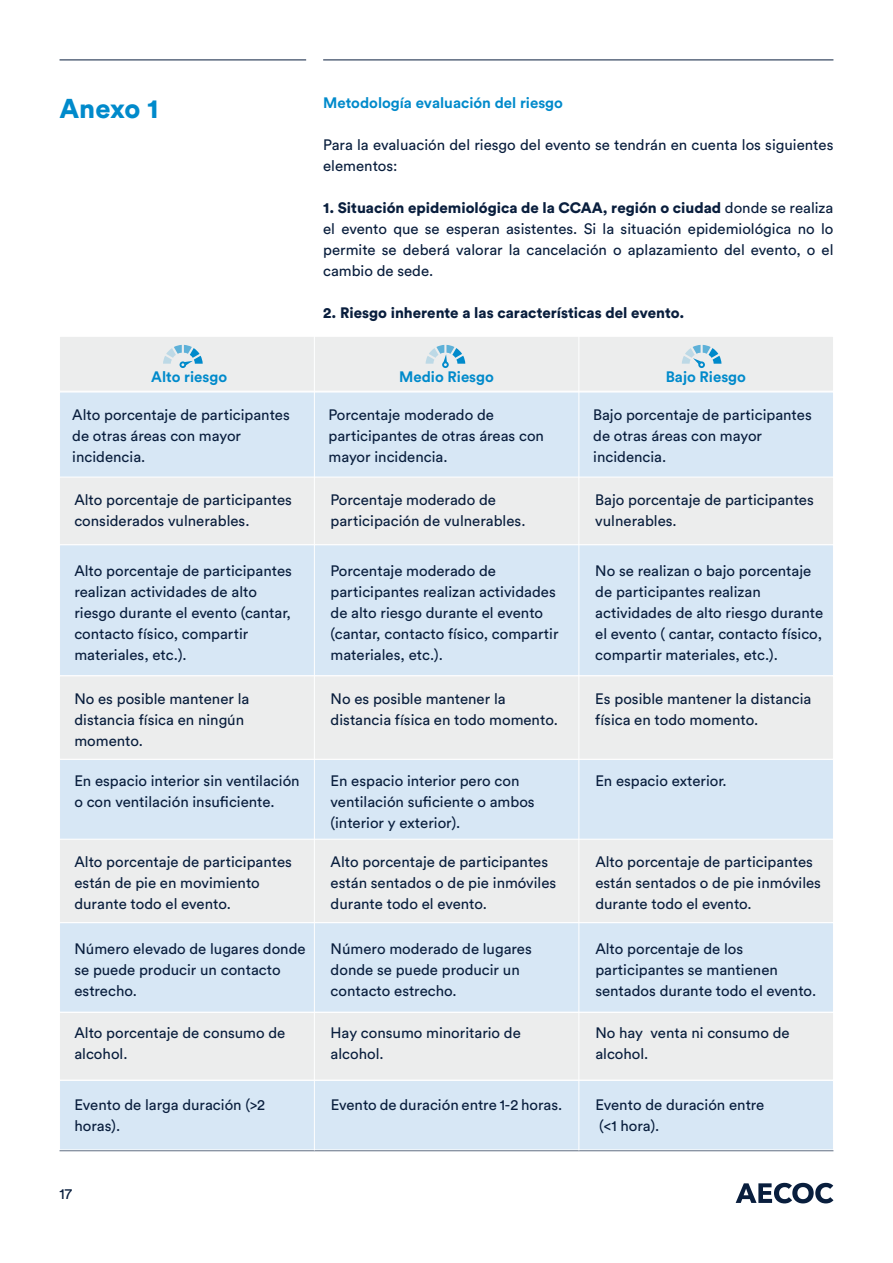
<style>
.page{position:relative;width:893px;height:1263px;background:#fff}
.page>*{position:absolute;margin:0;border:0;box-sizing:border-box;transform-origin:0 0}
.t1{font:900 27px "Circular Std";letter-spacing:-.005em;color:#008acb}
.t2{font:15px/21px "Circular Std";color:#091e3d}
.t3{font:700 15px "Circular Std";color:#008acb}
.t4{font:900 15px "Circular Std";color:#091e3d}
.s1{font-weight:900}
</style>
<div class="page">
<hr style="left:60px;top:60px;width:246px;height:1px;background:#091e3d">
<hr style="left:323px;top:60px;width:510px;height:1px;background:#091e3d">
<hr style="left:60px;top:1150px;width:773px;height:1px;background:#091e3d">
<svg style="left:736px;top:1183px;width:97px;height:20px"></svg>
<div style="left:59px;top:392px;width:775px;height:86px;background:#d7e7f5;border:1px solid #fff"></div>
<div style="left:59px;top:544px;width:775px;height:132px;background:#d7e7f5;border:1px solid #fff"></div>
<div style="left:59px;top:759px;width:775px;height:81px;background:#d7e7f5;border:1px solid #fff"></div>
<div style="left:59px;top:922px;width:775px;height:90px;background:#d7e7f5;border:1px solid #fff"></div>
<div style="left:59px;top:1080px;width:775px;height:70px;background:#d7e7f5;border:1px solid #fff"></div>
<div style="left:59px;top:477px;width:775px;height:68px;background:#eceded;border:1px solid #fff"></div>
<div style="left:59px;top:336px;width:775px;height:56px;background:#eceded;border:1px solid #fff"></div>
<div style="left:59px;top:675px;width:775px;height:85px;background:#eceded;border:1px solid #fff"></div>
<div style="left:59px;top:839px;width:775px;height:84px;background:#eceded;border:1px solid #fff"></div>
<div style="left:59px;top:1012px;width:775px;height:68px;background:#eceded;border:1px solid #fff"></div>
<hr style="left:314px;top:336px;width:1px;height:814px;background:#fff">
<hr style="left:578px;top:336px;width:1px;height:814px;background:#fff">
<svg style="left:426px;top:345px;width:39px;height:23px"></svg>
<svg style="left:682px;top:345px;width:39px;height:23px"></svg>
<svg style="left:163px;top:345px;width:40px;height:23px"></svg>
<h1 class="t1" style="left:60px;top:90px;width:100px">Anexo 1</h1>
<p class="t3" style="left:323px;top:93px;width:241px">Metodología evaluación del riesgo</p>
<p class="t2" style="left:323px;top:134px;width:512px">Para la evaluación del riesgo del evento se tendrán en cuenta los siguientes elementos:</p>
<p class="t2" style="left:323px;top:197px;width:512px;text-align:justify"><span class="s1">1. Situación epidemiológica de la CCAA, región o ciudad</span> donde se realiza el evento que se esperan asistentes. Si la situación epidemiológica no lo permite se deberá valorar la cancelación o aplazamiento del evento, o el cambio de sede.</p>
<p class="t4" style="left:323px;top:303px;width:363px">2. Riesgo inherente a las características del evento.</p>
<p class="t3" style="left:151px;top:367px;width:77px">Alto riesgo</p>
<p class="t3" style="left:399px;top:367px;width:96px">Medio Riesgo</p>
<p class="t3" style="left:666px;top:367px;width:82px">Bajo Riesgo</p>
<p class="t2" style="left:72px;top:404px;width:219px">Alto porcentaje de participantes de otras áreas con mayor incidencia.</p>
<p class="t2" style="left:328px;top:404px;width:217px">Porcentaje moderado de participantes de otras áreas con mayor incidencia.</p>
<p class="t2" style="left:593px;top:404px;width:220px">Bajo porcentaje de participantes de otras áreas con mayor incidencia.</p>
<p class="t2" style="left:74px;top:489px;width:219px">Alto porcentaje de participantes considerados vulnerables.</p>
<p class="t2" style="left:331px;top:489px;width:196px">Porcentaje moderado de participación de vulnerables.</p>
<p class="t2" style="left:595px;top:489px;width:220px">Bajo porcentaje de participantes vulnerables.</p>
<p class="t2" style="left:74px;top:560px;width:219px">Alto porcentaje de participantes realizan actividades de alto riesgo durante el evento (cantar, contacto físico, compartir materiales, etc.).</p>
<p class="t2" style="left:331px;top:560px;width:229px">Porcentaje moderado de participantes realizan actividades de alto riesgo durante el evento (cantar, contacto físico, compartir materiales, etc.).</p>
<p class="t2" style="left:595px;top:560px;width:229px">No se realizan o bajo porcentaje de participantes realizan actividades de alto riesgo durante el evento ( cantar, contacto físico, compartir materiales, etc.).</p>
<p class="t2" style="left:74px;top:688px;width:177px">No es posible mantener la distancia física en ningún momento.</p>
<p class="t2" style="left:331px;top:688px;width:229px">No es posible mantener la distancia física en todo momento.</p>
<p class="t2" style="left:595px;top:688px;width:218px">Es posible mantener la distancia física en todo momento.</p>
<p class="t2" style="left:74px;top:770px;width:227px">En espacio interior sin ventilación o con ventilación insuficiente.</p>
<p class="t2" style="left:331px;top:770px;width:206px">En espacio interior pero con ventilación suficiente o ambos (interior y exterior).</p>
<p class="t2" style="left:595px;top:770px;width:133px">En espacio exterior.</p>
<p class="t2" style="left:74px;top:851px;width:219px">Alto porcentaje de participantes están de pie en movimiento durante todo el evento.</p>
<p class="t2" style="left:331px;top:851px;width:227px">Alto porcentaje de participantes están sentados o de pie inmóviles durante todo el evento.</p>
<p class="t2" style="left:595px;top:851px;width:227px">Alto porcentaje de participantes están sentados o de pie inmóviles durante todo el evento.</p>
<p class="t2" style="left:74px;top:938px;width:233px">Número elevado de lugares donde se puede producir un contacto estrecho.</p>
<p class="t2" style="left:331px;top:938px;width:203px">Número moderado de lugares donde se puede producir un contacto estrecho.</p>
<p class="t2" style="left:595px;top:938px;width:222px">Alto porcentaje de los participantes se mantienen sentados durante todo el evento.</p>
<p class="t2" style="left:74px;top:1022px;width:212px">Alto porcentaje de consumo de alcohol.</p>
<p class="t2" style="left:331px;top:1022px;width:192px">Hay consumo minoritario de alcohol.</p>
<p class="t2" style="left:595px;top:1022px;width:196px">No hay venta ni consumo de alcohol.</p>
<p class="t2" style="left:74px;top:1094px;width:192px">Evento de larga duración (&gt;2 horas).</p>
<p class="t2" style="left:331px;top:1094px;width:233px">Evento de duración entre 1-2 horas.</p>
<p class="t2" style="left:595px;top:1094px;width:171px">Evento de duración entre (&lt;1 hora).</p>
<p class="t2" style="left:60px;top:1183px;width:14px">17</p>
</div>
